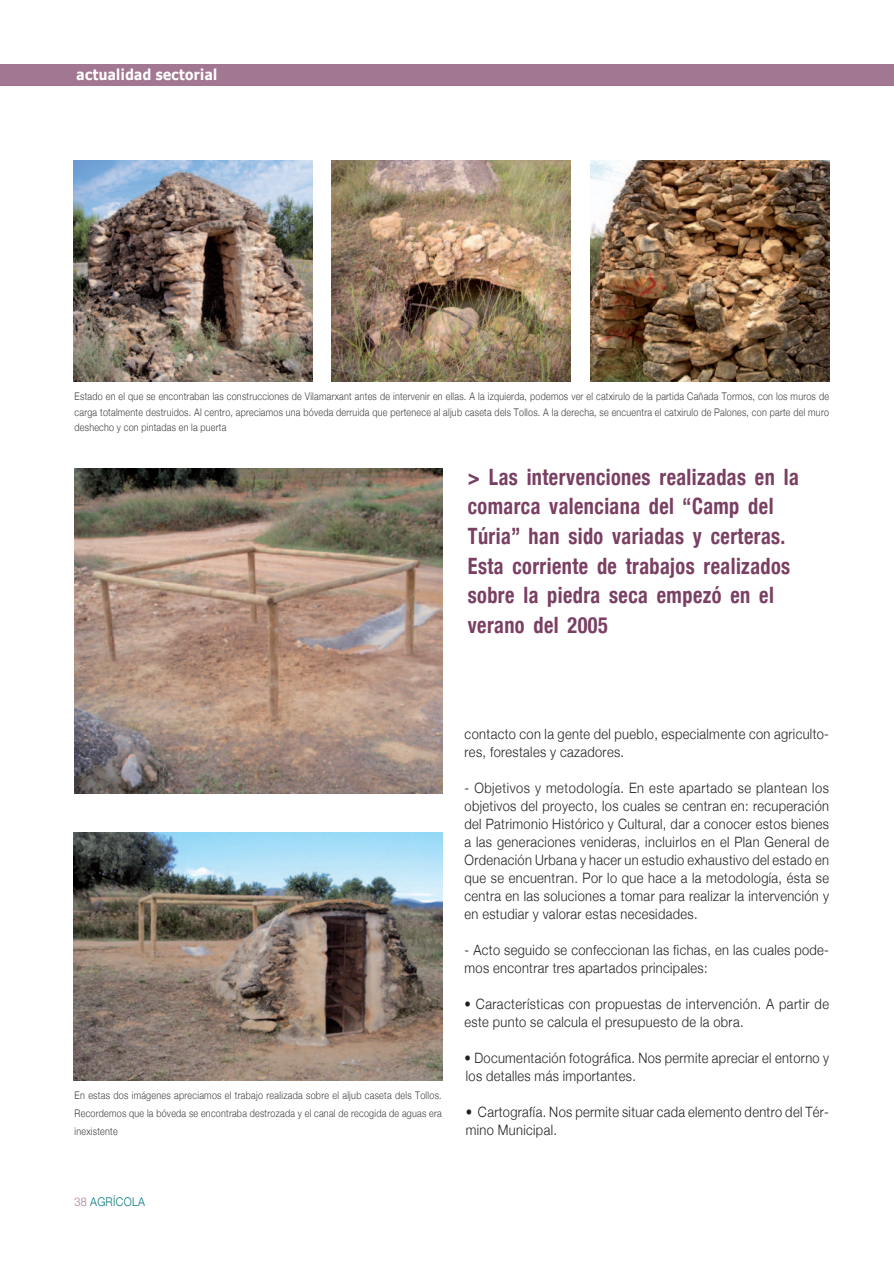
<style>
.page{position:relative;width:894px;height:1263px;background:#fff}
.page>*{position:absolute;margin:0;border:0;box-sizing:border-box;transform-origin:0 0}
.t1{font:700 condensed 22.5px/29.7px "Helvetica Neue";letter-spacing:.02em;color:#7a4063;scale:.9 1}
.t2{font:700 15px "Tahoma";letter-spacing:.03em;color:#fff;scale:.9 1}
.t3{font:300 14.25px/18px "Helvetica Neue";letter-spacing:.03em;color:#231f20;scale:.9 1}
.t4{font:300 12px "Helvetica Neue";letter-spacing:.03em;color:#047780;scale:.9 1}
.t5{font:300 10.5px/15.5px "Helvetica Neue";letter-spacing:.03em;color:#3e3e3f;text-align:justify;scale:.85 1}
.s1{color:#a27791}
</style>
<div class="page">
<div style="left:0;top:65px;width:893px;height:21px;background:#a27791"></div>
<img style="left:73px;top:160px;width:240px;height:221px">
<img style="left:331px;top:160px;width:239px;height:221px">
<img style="left:590px;top:160px;width:239px;height:221px">
<img style="left:74px;top:469px;width:368px;height:324px">
<img style="left:73px;top:832px;width:369px;height:248px">
<p class="t2" style="left:77px;top:65px;width:158px">actualidad sectorial</p>
<p class="t5" style="left:75px;top:388px;width:888px">Estado en el que se encontraban las construcciones de Vilamarxant antes de intervenir en ellas. A la izquierda, podemos ver el catxirulo de la partida Cañada Tormos, con los muros de carga totalmente destruidos. Al centro, apreciamos una bóveda derruida que pertenece al aljub caseta dels Tollos. A la derecha, se encuentra el catxirulo de Palones, con parte del muro deshecho y con pintadas en la puerta</p>
<h1 class="t1" style="left:467px;top:461px;width:369px">&gt; Las intervenciones realizadas en la comarca valenciana del “Camp del<br>Túria” han sido variadas y certeras.<br>Esta corriente de trabajos realizados sobre la piedra seca empezó en el verano del 2005</h1>
<p class="t5" style="left:75px;top:1086px;width:433px;line-height:18px">En estas dos imágenes apreciamos el trabajo realizada sobre el aljub caseta dels Tollos.<br>Recordemos que la bóveda se encontraba destrozada y el canal de recogida de aguas era inexistente</p>
<p class="t4" style="left:75px;top:1194px;width:80px"><span class="s1">38</span> AGRÍCOLA</p>
<p class="t3" style="left:464px;top:724px;width:406px">contacto con la gente del pueblo, especialmente con agriculto&shy;res, forestales y cazadores.</p>
<p class="t3" style="left:464px;top:778px;width:406px;text-align:justify">- Objetivos y metodología. En este apartado se plantean los objetivos del proyecto, los cuales se centran en: recuperación del Patrimonio Histórico y Cultural, dar a conocer estos bienes a las generaciones venideras, incluirlos en el Plan General de Ordenación Urbana y hacer un estudio exhaustivo del estado en que se encuentran. Por lo que hace a la metodología, ésta se centra en las soluciones a tomar para realizar la intervención y en estudiar y valorar estas necesidades.</p>
<p class="t3" style="left:464px;top:940px;width:406px">- Acto seguido se confeccionan las fichas, en las cuales pode&shy;mos encontrar tres apartados principales:</p>
<p class="t3" style="left:464px;top:994px;width:406px">• Características con propuestas de intervención. A partir de este punto se calcula el presupuesto de la obra.</p>
<p class="t3" style="left:464px;top:1048px;width:406px">• Documentación fotográfica. Nos permite apreciar el entorno y los detalles más importantes.</p>
<p class="t3" style="left:465px;top:1102px;width:405px">• Cartografía. Nos permite situar cada elemento dentro del Tér&shy;mino Municipal.</p>
</div>
